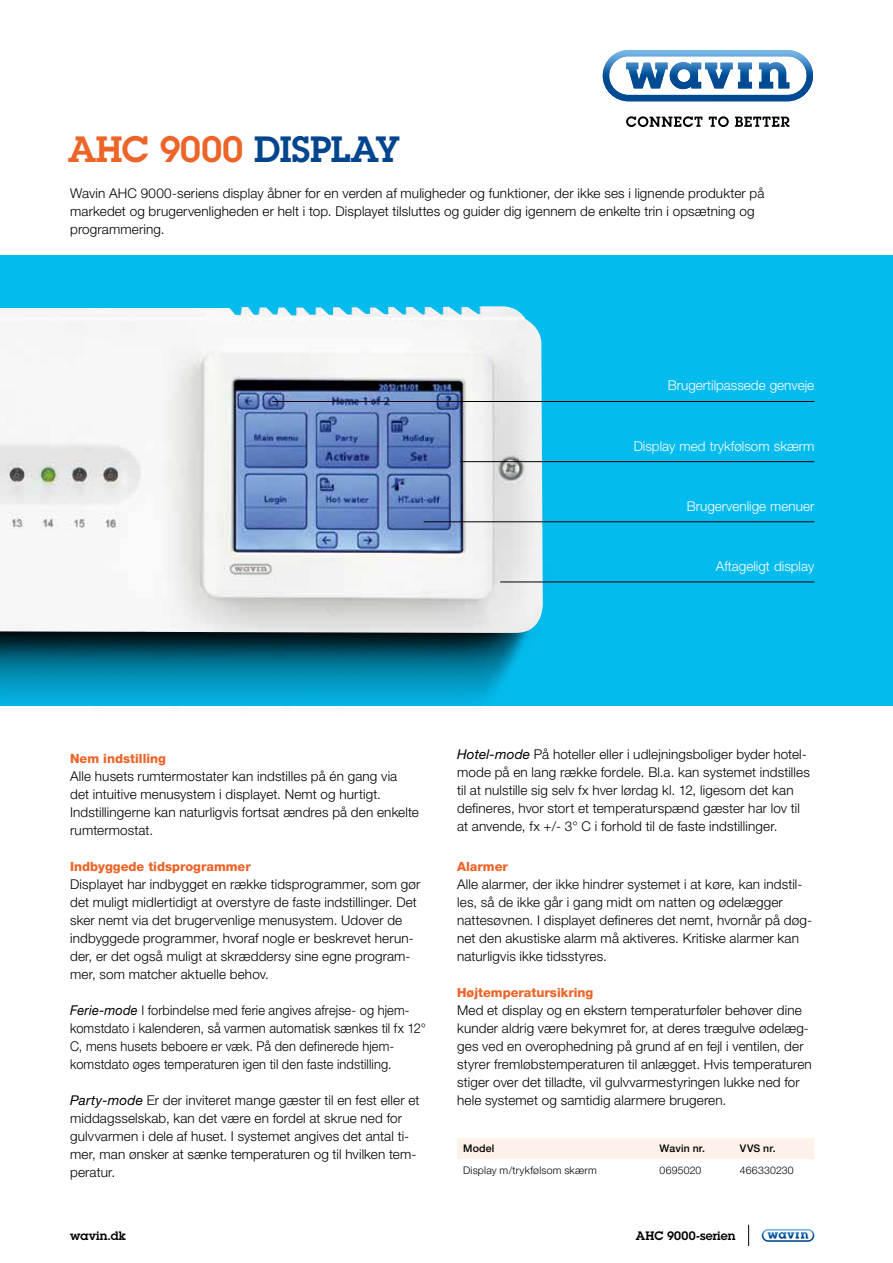
<style>
.page{position:relative;width:893px;height:1263px;background:#fff}
.page>*{position:absolute;margin:0;border:0;box-sizing:border-box;transform-origin:0 0}
.t1{font:600 35.7px "Lubalin Graph Std";letter-spacing:-.01em;color:#ec6428}
.t2{font:300 13.5px/18px "Helvetica Neue";letter-spacing:.01em;color:#000}
.t3{font:300 13.5px/18px "Helvetica Neue";letter-spacing:.01em;color:#000;scale:.95 1}
.t4{font:300 13.5px "Helvetica Neue";color:#fff}
.t5{font:800 12.75px "Helvetica Neue";color:#ec6428}
.t6{font:600 12px "Lubalin Graph Std";letter-spacing:.01em;color:#000}
.t7{font:300 10.5px "Helvetica Neue";letter-spacing:.02em;color:#000}
.t8{font:500 10.5px "Helvetica Neue LT Std";letter-spacing:.02em;color:#000}
.s1{color:#00458e}
.s2{font-weight:400;font-style:italic}
</style>
<div class="page">
<div style="left:0;top:255px;width:893px;height:451px;background:#04bbee"></div>
<img style="left:0;top:462px;width:680px;height:242px">
<img style="left:0;top:306px;width:543px;height:327px">
<svg style="left:762px;top:1229px;width:52px;height:13px"></svg>
<svg style="left:748px;top:1225px;width:1px;height:21px"></svg>
<hr style="left:272px;top:401px;width:542px;height:1px;background:#000">
<hr style="left:424px;top:521px;width:390px;height:1px;background:#000">
<hr style="left:500px;top:582px;width:314px;height:1px;background:#000">
<hr style="left:460px;top:461px;width:354px;height:1px;background:#000">
<div style="left:457px;top:1138px;width:357px;height:21px;background:#fef1e9"></div>
<svg style="left:626px;top:116px;width:76px;height:11px"></svg>
<svg style="left:709px;top:116px;width:20px;height:11px"></svg>
<svg style="left:735px;top:117px;width:54px;height:10px"></svg>
<svg style="left:603px;top:50px;width:210px;height:51px"></svg>
<h1 class="t1" style="left:68px;top:125px;width:334px">AHC 9000 <span class="s1">DISPLAY</span></h1>
<p class="t2" style="left:70px;top:184px;width:696px">Wavin AHC 9000-seriens display åbner for en verden af muligheder og funktioner, der ikke ses i lignende produkter på markedet og brugervenligheden er helt i top. Displayet tilsluttes og guider dig igennem de enkelte trin i opsætning og programmering.</p>
<p class="t4" style="left:668px;top:377px;width:148px">Brugertilpassede genveje</p>
<p class="t4" style="left:634px;top:438px;width:182px">Display med trykfølsom skærm</p>
<p class="t4" style="left:687px;top:498px;width:129px">Brugervenlige menuer</p>
<p class="t4" style="left:716px;top:558px;width:100px">Aftageligt display</p>
<p class="t5" style="left:70px;top:750px;width:97px">Nem indstilling</p>
<p class="t2" style="left:70px;top:766px;width:350px">Alle husets rumtermostater kan indstilles på én gang via det intuitive menusystem i displayet. Nemt og hurtigt.<br>Indstillingerne kan naturligvis fortsat ændres på den enkelte rumtermostat.</p>
<p class="t5" style="left:70px;top:858px;width:182px">Indbyggede tidsprogrammer</p>
<p class="t2" style="left:70px;top:874px;width:352px">Displayet har indbygget en række tidsprogrammer, som gør det muligt midlertidigt at overstyre de faste indstillinger. Det sker nemt via det brugervenlige menusystem. Udover de indbyggede programmer, hvoraf nogle er beskrevet herun&shy;der, er det også muligt at skræddersy sine egne program&shy;mer, som matcher aktuelle behov.</p>
<p class="t3" style="left:70px;top:1000px;width:376px"><span class="s2">Ferie-mode</span> I forbindelse med ferie angives afrejse- og hjem&shy;komstdato i kalenderen, så varmen automatisk sænkes til fx 12° C, mens husets beboere er væk. På den definerede hjem&shy;komstdato øges temperaturen igen til den faste indstilling.</p>
<p class="t2" style="left:70px;top:1090px;width:351px"><span class="s2">Party-mode</span> Er der inviteret mange gæster til en fest eller et middagsselskab, kan det være en fordel at skrue ned for gulvvarmen i dele af huset. I systemet angives det antal ti&shy;mer, man ønsker at sænke temperaturen og til hvilken tem&shy;peratur.</p>
<p class="t2" style="left:457px;top:745px;width:354px"><span class="s2">Hotel-mode</span> På hoteller eller i udlejningsboliger byder hotel&shy;mode på en lang række fordele. Bl.a. kan systemet indstilles til at nulstille sig selv fx hver lørdag kl. 12, ligesom det kan defineres, hvor stort et temperaturspænd gæster har lov til at anvende, fx +/- 3° C i forhold til de faste indstillinger.</p>
<p class="t5" style="left:457px;top:858px;width:52px">Alarmer</p>
<p class="t2" style="left:457px;top:874px;width:356px">Alle alarmer, der ikke hindrer systemet i at køre, kan indstil&shy;les, så de ikke går i gang midt om natten og ødelægger nattesøvnen. I displayet defineres det nemt, hvornår på døg&shy;net den akustiske alarm må aktiveres. Kritiske alarmer kan naturligvis ikke tidsstyres.</p>
<p class="t5" style="left:457px;top:984px;width:138px">Højtemperatursikring</p>
<p class="t2" style="left:457px;top:1000px;width:356px">Med et display og en ekstern temperaturføler behøver dine kunder aldrig være bekymret for, at deres trægulve ødelæg&shy;ges ved en overophedning på grund af en fejl i ventilen, der styrer fremløbstemperaturen til anlægget. Hvis temperaturen stiger over det tilladte, vil gulvvarmestyringen lukke ned for hele systemet og samtidig alarmere brugeren.</p>
<p class="t8" style="left:463px;top:1142px;width:33px">Model</p>
<p class="t8" style="left:660px;top:1142px;width:47px">Wavin nr.</p>
<p class="t8" style="left:740px;top:1142px;width:37px">VVS nr.</p>
<p class="t7" style="left:463px;top:1164px;width:135px">Display m/trykfølsom skærm</p>
<p class="t7" style="left:660px;top:1164px;width:43px">0695020</p>
<p class="t7" style="left:740px;top:1164px;width:55px">466330230</p>
<p class="t6" style="left:70px;top:1227px;width:57px">wavin.dk</p>
<p class="t6" style="left:636px;top:1227px;width:101px">AHC 9000-serien</p>
</div>
